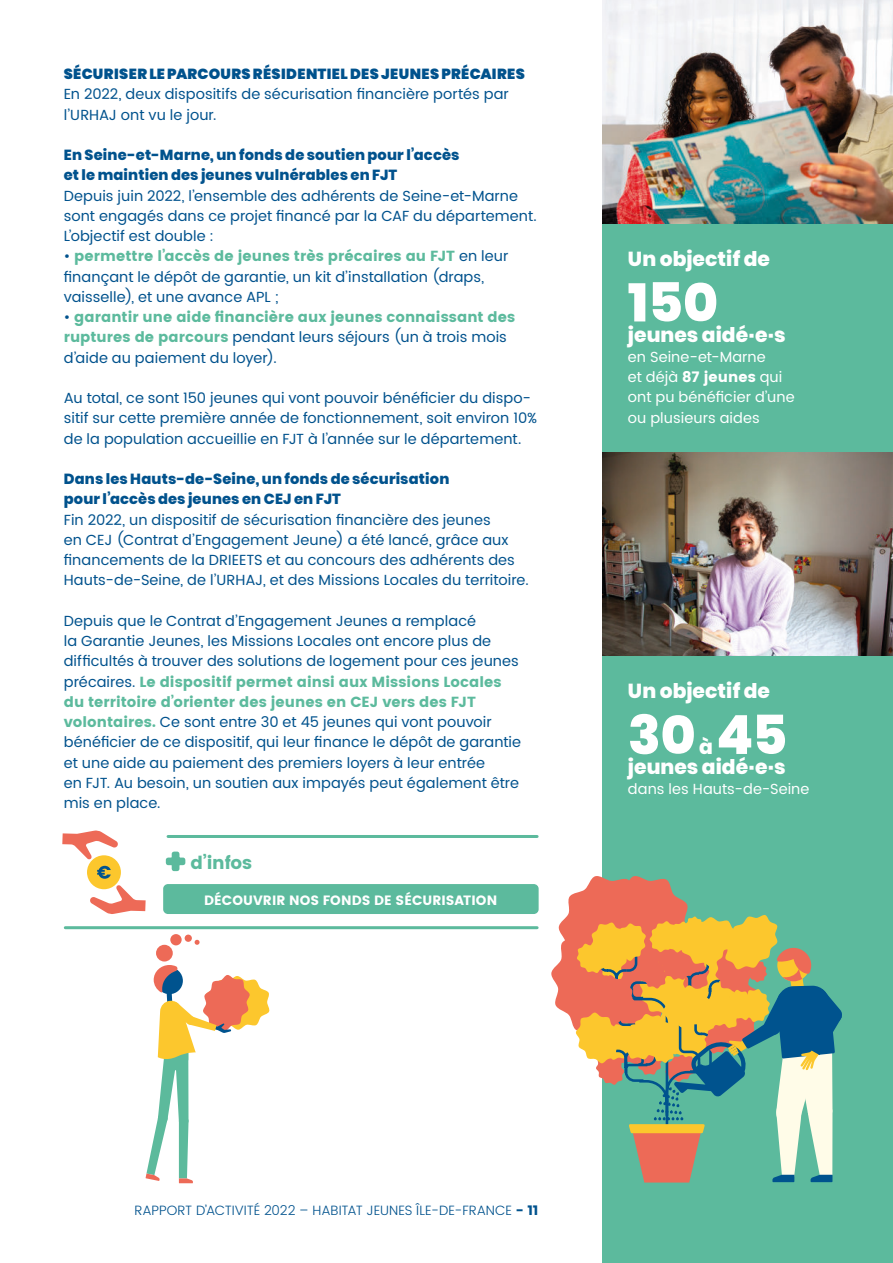
<style>
.page{position:relative;width:893px;height:1263px;background:#fff}
.page>*{position:absolute;margin:0;border:0;box-sizing:border-box;transform-origin:0 0}
.t1{font:800 54px "Poppins";letter-spacing:-.005em;color:#fff}
.t2{font:800 20.25px/20.2px "Poppins";color:#fff;text-align:center}
.t3{font:18px "Poppins";letter-spacing:-.005em;color:#5cba9d}
.t4{font:14.7px/20.2px "Poppins";letter-spacing:.005em;color:#00528d}
.t5{font:800 14.7px/20.2px "Poppins";letter-spacing:.01em;color:#00528d}
.t6{font:14.7px/20.2px "Poppins";letter-spacing:.005em;color:#5cba9d}
.t7{font:14.7px/20.2px "Poppins";letter-spacing:.005em;color:#fff}
.t8{font:900 14.7px "Poppins";letter-spacing:.025em;color:#00528d}
.t9{font:300 13.5px "Poppins";letter-spacing:-.01em;color:#00528d}
.t10{font:13.5px "Poppins";letter-spacing:.005em;color:#fff}
.s1{color:#5cba9d}
.s2{color:#00528d}
.s3{font-style:inherit}
.s4{font-weight:400}
</style>
<div class="page">
<svg style="left:165px;top:851px;width:21px;height:21px"></svg>
<hr style="left:168px;top:835px;width:369px;height:3px;background:#5cba9d">
<hr style="left:65px;top:926px;width:472px;height:3px;background:#5cba9d">
<div style="left:602px;top:0;width:291px;height:1263px;background:#5cba9d"></div>
<img style="left:602px;top:0;width:291px;height:223px">
<img style="left:602px;top:453px;width:291px;height:203px">
<svg style="left:551px;top:876px;width:291px;height:306px"></svg>
<div style="left:156px;top:945px;width:17px;height:16px;background:#ed6a57;border-radius:50%"></div>
<div style="left:170px;top:934px;width:12px;height:11px;background:#ed6a57;border-radius:50%"></div>
<div style="left:185px;top:934px;width:7px;height:8px;background:#ed6a57;border-radius:50%"></div>
<svg style="left:195px;top:940px;width:5px;height:5px"></svg>
<svg style="left:146px;top:965px;width:124px;height:218px"></svg>
<svg style="left:90px;top:885px;width:56px;height:29px"></svg>
<svg style="left:62px;top:830px;width:56px;height:29px"></svg>
<div style="left:87px;top:855px;width:34px;height:34px;background:#fcc72d;border-radius:50%"></div>
<svg style="left:97px;top:866px;width:14px;height:13px"></svg>
<div style="left:163px;top:884px;width:376px;height:30px;background:#5cba9d;border-radius:5px"></div>
<p class="t8" style="left:64px;top:66px;width:463px">SÉCURISER LE PARCOURS RÉSIDENTIEL DES JEUNES PRÉCAIRES</p>
<p class="t4" style="left:64px;top:85px;width:447px">En 2022, deux dispositifs de sécurisation financière portés par l’URHAJ ont vu le jour.</p>
<p class="t5" style="left:64px;top:145px;width:397px">En Seine-et-Marne, un fonds de soutien pour l’accès et le maintien des jeunes vulnérables en FJT</p>
<p class="t4" style="left:64px;top:186px;width:474px">Depuis juin 2022, l’ensemble des adhérents de Seine-et-Marne sont engagés dans ce projet financé par la CAF du département.<br>L’objectif est double :</p>
<p class="t4" style="left:64px;top:246px;width:446px">• <span class="s1">permettre l’accès de jeunes très précaires au FJT</span> en leur finançant le dépôt de garantie, un kit d’installation (draps, vaisselle), et une avance APL ;</p>
<p class="t6" style="left:64px;top:307px;width:453px"><span class="s2">•</span> garantir une aide financière aux jeunes connaissant des ruptures de parcours <span class="s2">pendant leurs séjours (un à trois mois d’aide au paiement du loyer).</span></p>
<p class="t4" style="left:64px;top:388px;width:475px">Au total, ce sont 150 jeunes qui vont pouvoir bénéficier du dispo&shy;sitif sur cette première année de fonctionnement, soit environ 10% de la population accueillie en FJT à l’année sur le département.</p>
<p class="t5" style="left:64px;top:469px;width:387px">Dans les Hauts-de-Seine, un fonds de sécurisation pour l’accès des jeunes en CEJ en FJT</p>
<p class="t4" style="left:64px;top:510px;width:466px">Fin 2022, un dispositif de sécurisation financière des jeunes<br>en CEJ (Contrat d’Engagement Jeune) a été lancé, grâce aux financements de la DRIEETS et au concours des adhérents des Hauts-de-Seine, de l’URHAJ, et des Missions Locales du territoire.</p>
<p class="t4" style="left:64px;top:611px;width:459px">Depuis que le Contrat d’Engagement Jeunes a remplacé<br>la Garantie Jeunes, les Missions Locales ont encore plus de difficultés à trouver des solutions de logement pour ces jeunes précaires. <span class="s1">Le dispositif permet ainsi aux Missions Locales du territoire d’orienter des jeunes en CEJ vers des FJT volontaires.</span> Ce sont entre 30 et 45 jeunes qui vont pouvoir bénéficier de ce dispositif, qui leur finance le dépôt de garantie et une aide au paiement des premiers loyers à leur entrée<br>en FJT. Au besoin, un soutien aux impayés peut également être mis en place.</p>
<p class="t3" style="left:191px;top:851px;width:63px">d’infos</p>
<p class="t10" style="left:204px;top:892px;width:294px">DÉCOUVRIR NOS FONDS DE SÉCURISATION</p>
<h2 class="t2" style="left:628px;top:249px;width:144px">Un objectif de</h2>
<h1 class="t1" style="left:628px;top:270px;width:92px">150</h1>
<h2 class="t2" style="left:628px;top:325px;width:159px">jeunes aidé·e·s</h2>
<p class="t7" style="left:628px;top:347px;width:168px">en Seine-et-Marne<br>et déjà <span class="s3">87 jeunes</span> qui ont pu bénéficier d’une ou plusieurs aides</p>
<h2 class="t2" style="left:628px;top:681px;width:144px">Un objectif de</h2>
<h1 class="t1" style="left:628px;top:702px;width:161px">30 45</h1>
<h2 class="t2" style="left:628px;top:737px;width:159px">à<br>jeunes aidé·e·s</h2>
<p class="t7" style="left:628px;top:780px;width:183px">dans les Hauts-de-Seine</p>
<p class="t9" style="left:134px;top:1203px;width:406px">RAPPORT D’ACTIVITÉ 2022 – HABITAT JEUNES ÎLE-DE-FRANCE <span class="s4">- 11</span></p>
</div>
